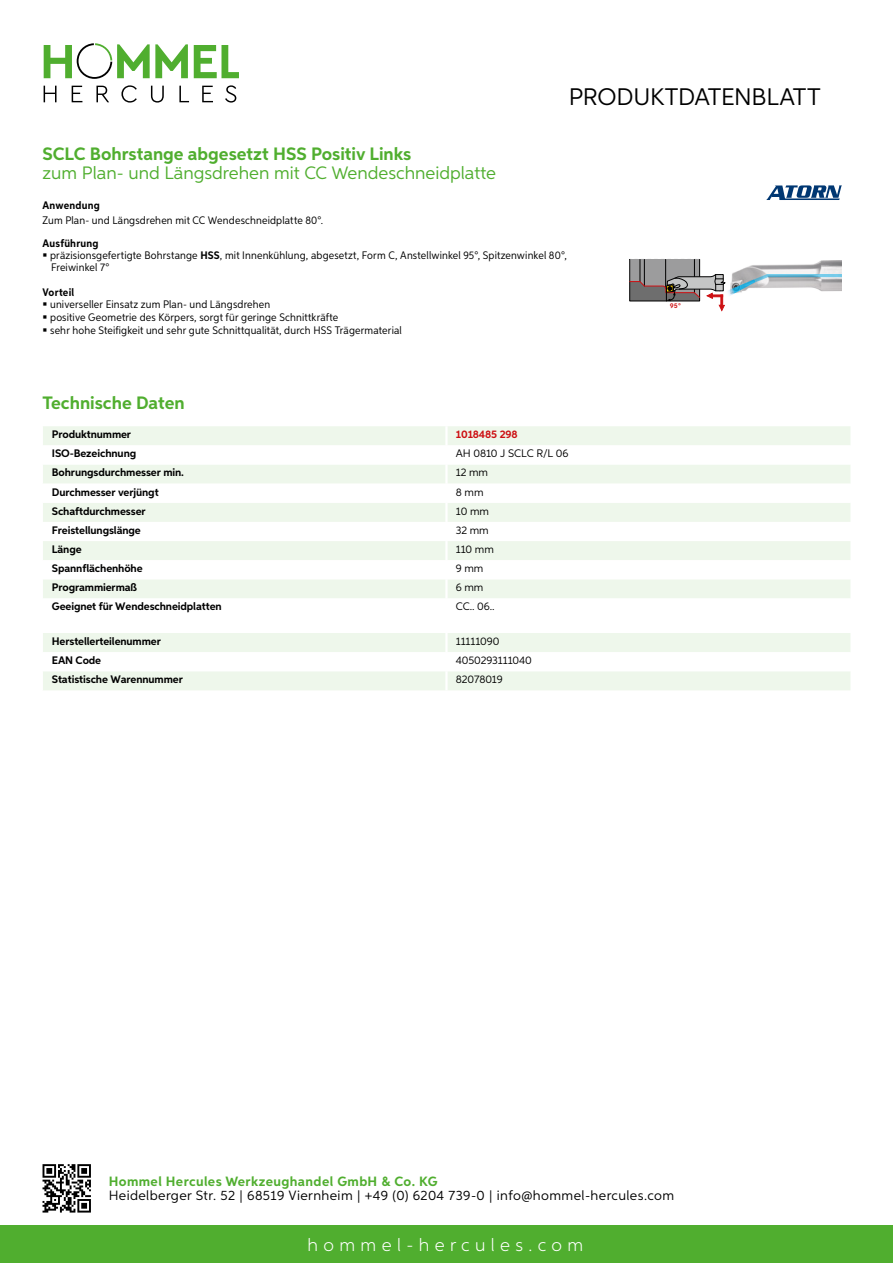
<style>
.page{position:relative;width:893px;height:1263px;background:#fff}
.page>*{position:absolute;margin:0;border:0;box-sizing:border-box;transform-origin:0 0}
.t1{font:24px "Aspira";letter-spacing:-.01em;color:#000}
.t2{font:700 18px "Aspira";color:#50ae2f}
.t3{font:18px "Aspira";color:#50ae2f}
.t4{font:300 18px "Aspira";letter-spacing:.3em;color:#fff}
.t5{font:13.5px "Aspira";letter-spacing:.03em;color:#000}
.t6{font:700 13.5px "Aspira";letter-spacing:.03em;color:#50ae2f}
.t7{font:10.95px/12.5px "Aspira Nar";letter-spacing:.015em;color:#000}
.t8{font:700 10.95px "Aspira";letter-spacing:-.01em;color:#000}
.t9{font:10.95px "Aspira";letter-spacing:-.01em;color:#000}
.t10{font:700 10.95px "Aspira Nar";letter-spacing:.02em;color:#000}
.t11{font:700 10.95px "Aspira";letter-spacing:-.01em;color:#cd1013}
.t12{font:700 7.05px "Corporate S";color:#cd1013}
.s1{font-weight:700}
</style>
<div class="page">
<div style="left:0;top:1226px;width:893px;height:37px;background:#50ae2f"></div>
<svg style="left:43px;top:1164px;width:48px;height:48px"></svg>
<svg style="left:194px;top:45px;width:45px;height:33px"></svg>
<svg style="left:44px;top:43px;width:144px;height:36px"></svg>
<svg style="left:44px;top:86px;width:13px;height:16px"></svg>
<svg style="left:72px;top:86px;width:10px;height:16px"></svg>
<svg style="left:96px;top:86px;width:13px;height:16px"></svg>
<svg style="left:121px;top:85px;width:16px;height:18px"></svg>
<svg style="left:151px;top:86px;width:13px;height:17px"></svg>
<svg style="left:179px;top:86px;width:10px;height:16px"></svg>
<svg style="left:202px;top:86px;width:11px;height:16px"></svg>
<svg style="left:225px;top:85px;width:11px;height:18px"></svg>
<div style="left:43px;top:426px;width:807px;height:19px;background:#eef7eb"></div>
<svg style="left:43px;top:465px;width:807px;height:133px;fill:#eef7eb"></svg>
<hr style="left:445px;top:426px;width:3px;height:19px;background:#fff">
<hr style="left:445px;top:464px;width:3px;height:20px;background:#fff">
<hr style="left:445px;top:484px;width:3px;height:19px;background:#fff">
<hr style="left:445px;top:503px;width:3px;height:19px;background:#fff">
<hr style="left:445px;top:522px;width:3px;height:19px;background:#fff">
<hr style="left:445px;top:541px;width:3px;height:19px;background:#fff">
<hr style="left:445px;top:560px;width:3px;height:19px;background:#fff">
<hr style="left:445px;top:579px;width:3px;height:19px;background:#fff">
<svg style="left:43px;top:633px;width:807px;height:57px"></svg>
<hr style="left:445px;top:671px;width:3px;height:19px;background:#fff">
<svg style="left:629px;top:259px;width:213px;height:52px"></svg>
<svg style="left:766px;top:185px;width:76px;height:15px"></svg>
<h1 class="t1" style="left:569px;top:82px;width:253px">Produktdatenblatt</h1>
<h2 class="t2" style="left:43px;top:142px;width:370px">SCLC Bohrstange abgesetzt HSS Positiv Links</h2>
<h2 class="t3" style="left:43px;top:162px;width:455px">zum Plan- und Längsdrehen mit CC Wendeschneidplatte</h2>
<p class="t10" style="left:43px;top:199px;width:59px">Anwendung</p>
<p class="t7" style="left:43px;top:214px;width:282px">Zum Plan- und Längsdrehen mit CC Wendeschneidplatte 80°.</p>
<p class="t7" style="left:50px;top:236px;width:518px;text-indent:-8px"><span class="s1">Ausführung<br></span>präzisionsgefertigte Bohrstange <span class="s1">HSS</span>, mit Innenkühlung, abgesetzt, Form C, Anstellwinkel 95°, Spitzenwinkel 80°,<br>Freiwinkel 7°</p>
<p class="t10" style="left:43px;top:285px;width:33px">Vorteil</p>
<p class="t7" style="left:50px;top:298px;width:353px">universeller Einsatz zum Plan- und Längsdrehen<br>positive Geometrie des Körpers, sorgt für geringe Schnittkräfte<br>sehr hohe Steifigkeit und sehr gute Schnittqualität, durch HSS Trägermaterial</p>
<p class="t12" style="left:670px;top:301px;width:13px">95°</p>
<h2 class="t2" style="left:43px;top:392px;width:144px">Technische Daten</h2>
<p class="t8" style="left:52px;top:428px;width:81px">Produktnummer</p>
<p class="t11" style="left:456px;top:428px;width:63px">1018485 298</p>
<p class="t8" style="left:52px;top:447px;width:86px">ISO-Bezeichnung</p>
<p class="t9" style="left:456px;top:447px;width:114px">AH 0810 J SCLC R/L 06</p>
<p class="t8" style="left:52px;top:466px;width:134px">Bohrungsdurchmesser min.</p>
<p class="t9" style="left:456px;top:466px;width:34px">12 mm</p>
<p class="t8" style="left:52px;top:485px;width:108px">Durchmesser verjüngt</p>
<p class="t9" style="left:456px;top:485px;width:29px">8 mm</p>
<p class="t8" style="left:52px;top:504px;width:95px">Schaftdurchmesser</p>
<p class="t9" style="left:456px;top:504px;width:35px">10 mm</p>
<p class="t8" style="left:52px;top:523px;width:90px">Freistellungslänge</p>
<p class="t9" style="left:456px;top:523px;width:34px">32 mm</p>
<p class="t8" style="left:52px;top:542px;width:31px">Länge</p>
<p class="t9" style="left:456px;top:542px;width:40px">110 mm</p>
<p class="t8" style="left:52px;top:562px;width:92px">Spannflächenhöhe</p>
<p class="t9" style="left:456px;top:562px;width:29px">9 mm</p>
<p class="t8" style="left:52px;top:581px;width:87px">Programmiermaß</p>
<p class="t9" style="left:456px;top:581px;width:29px">6 mm</p>
<p class="t8" style="left:52px;top:600px;width:171px">Geeignet für Wendeschneidplatten</p>
<p class="t9" style="left:456px;top:600px;width:40px">CC.. 06..</p>
<p class="t8" style="left:52px;top:634px;width:111px">Herstellerteilenummer</p>
<p class="t9" style="left:456px;top:634px;width:45px">11111090</p>
<p class="t8" style="left:52px;top:653px;width:51px">EAN Code</p>
<p class="t9" style="left:456px;top:654px;width:78px">4050293111040</p>
<p class="t8" style="left:52px;top:673px;width:132px">Statistische Warennummer</p>
<p class="t9" style="left:456px;top:673px;width:48px">82078019</p>
<p class="t6" style="left:109px;top:1172px;width:330px">Hommel Hercules Werkzeughandel GmbH &amp; Co. KG</p>
<p class="t5" style="left:109px;top:1187px;width:567px">Heidelberger Str. 52 | 68519 Viernheim | +49 (0) 6204 739-0 | info@hommel-hercules.com</p>
<h2 class="t4" style="left:307px;top:1234px;width:277px">hommel-hercules.com</h2>
</div>
